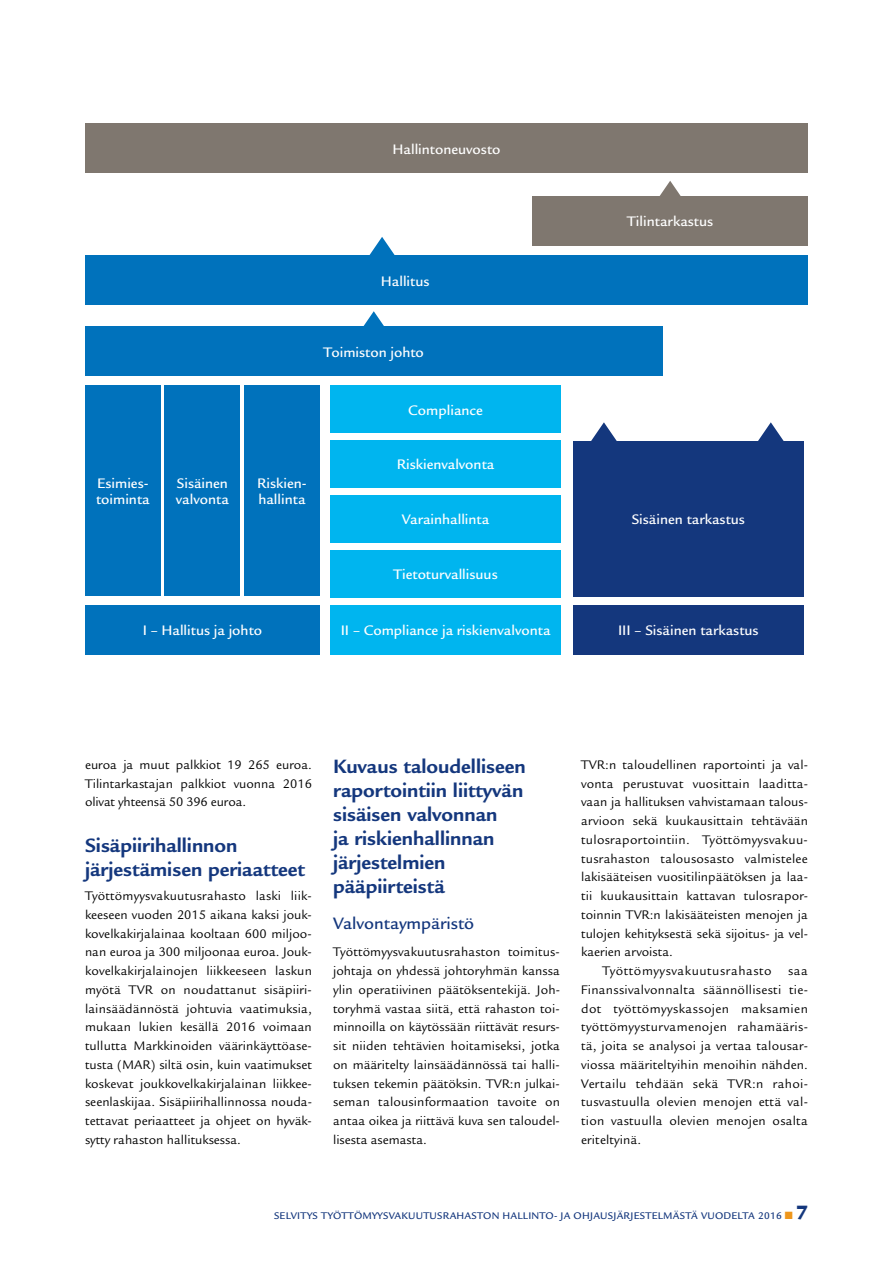
<style>
.page{position:relative;width:893px;height:1263px;background:#fff}
.page>*{position:absolute;margin:0;border:0;box-sizing:border-box;transform-origin:0 0}
.t1{font:700 21px/24px "Legacy Sans";color:#14377d}
.t2{font:500 18px "Legacy Sans";color:#14377d}
.t3{font:500 15px/16.5px "Legacy Sans";color:#fff}
.t4{font:13.5px/18.8px "Legacy Sans";color:#000;text-align:justify}
.t5{font:500 10.5px "Legacy Sans";letter-spacing:.025em;color:#14377d}
.s1{color:#ee961b}
.s2{font-weight:900;font-size:21px}
</style>
<div class="page">
<div style="left:85px;top:123px;width:723px;height:50px;background:#7f776f"></div>
<div style="left:532px;top:196px;width:276px;height:50px;background:#7f776f"></div>
<div style="left:85px;top:385px;width:76px;height:211px;background:#0072bc"></div>
<div style="left:165px;top:385px;width:75px;height:211px;background:#0072bc"></div>
<div style="left:244px;top:385px;width:76px;height:211px;background:#0072bc"></div>
<div style="left:85px;top:255px;width:723px;height:50px;background:#0072bc"></div>
<div style="left:85px;top:326px;width:577px;height:50px;background:#0072bc"></div>
<div style="left:330px;top:385px;width:231px;height:48px;background:#00b5ef"></div>
<div style="left:85px;top:605px;width:235px;height:50px;background:#0072bc"></div>
<div style="left:573px;top:441px;width:231px;height:155px;background:#14377d"></div>
<div style="left:573px;top:605px;width:231px;height:50px;background:#14377d"></div>
<div style="left:330px;top:440px;width:231px;height:48px;background:#00b5ef"></div>
<div style="left:330px;top:495px;width:231px;height:48px;background:#00b5ef"></div>
<div style="left:330px;top:550px;width:231px;height:48px;background:#00b5ef"></div>
<div style="left:330px;top:605px;width:231px;height:50px;background:#00b5ef"></div>
<svg style="left:369px;top:237px;width:26px;height:18px"></svg>
<svg style="left:659px;top:181px;width:22px;height:15px"></svg>
<svg style="left:363px;top:311px;width:21px;height:15px"></svg>
<svg style="left:591px;top:422px;width:26px;height:19px"></svg>
<svg style="left:758px;top:422px;width:26px;height:19px"></svg>
<p class="t3" style="left:392px;top:141px;width:109px">Hallintoneuvosto</p>
<p class="t3" style="left:381px;top:273px;width:50px">Hallitus</p>
<p class="t3" style="left:324px;top:344px;width:102px">Toimiston johto</p>
<p class="t3" style="left:96px;top:475px;width:55px">Esimies&shy;toiminta</p>
<p class="t3" style="left:176px;top:475px;width:54px">Sisäinen valvonta</p>
<p class="t3" style="left:257px;top:475px;width:51px">Riskien&shy;hallinta</p>
<p class="t3" style="left:408px;top:402px;width:76px">Compliance</p>
<p class="t3" style="left:397px;top:457px;width:99px">Riskienvalvonta</p>
<p class="t3" style="left:402px;top:511px;width:89px">Varainhallinta</p>
<p class="t3" style="left:393px;top:566px;width:106px">Tietoturvallisuus</p>
<p class="t3" style="left:143px;top:622px;width:121px">I – Hallitus ja johto</p>
<p class="t3" style="left:341px;top:622px;width:211px">II – Compliance ja riskienvalvonta</p>
<p class="t3" style="left:627px;top:213px;width:87px">Tilintarkastus</p>
<p class="t3" style="left:632px;top:511px;width:115px">Sisäinen tarkastus</p>
<p class="t3" style="left:618px;top:622px;width:142px">III – Sisäinen tarkastus</p>
<p class="t4" style="left:85px;top:755px;width:228px">euroa ja muut palkkiot 19 265 euroa.<br>Tilintarkastajan palkkiot vuonna 2016 olivat yhteensä 50 396 euroa.</p>
<h1 class="t1" style="left:85px;top:833px;width:221px">Sisäpiirihallinnon järjestämisen periaatteet</h1>
<p class="t4" style="left:85px;top:887px;width:228px">Työttömyysvakuutusrahasto laski liik&shy;keeseen vuoden 2015 aikana kaksi jouk&shy;kovelkakirjalainaa kooltaan 600 miljoo&shy;nan euroa ja 300 miljoonaa euroa. Jouk&shy;kovelkakirjalainojen liikkeeseen laskun myötä TVR on noudattanut sisäpiiri&shy;lainsäädännöstä johtuvia vaatimuksia, mukaan lukien kesällä 2016 voimaan tullutta Markkinoiden väärinkäyttöase&shy;tusta (MAR) siltä osin, kuin vaatimukset koskevat joukkovelkakirjalainan liikkee&shy;seenlaskijaa. Sisäpiirihallinnossa nouda&shy;tettavat periaatteet ja ohjeet on hyväk&shy;sytty rahaston hallituksessa.</p>
<h1 class="t1" style="left:333px;top:755px;width:194px">Kuvaus taloudelliseen raportointiin liittyvän sisäisen valvonnan<br>ja riskienhallinnan järjestelmien pääpiirteistä</h1>
<h2 class="t2" style="left:333px;top:913px;width:143px">Valvontaympäristö</h2>
<p class="t4" style="left:333px;top:943px;width:228px">Työttömyysvakuutusrahaston toimitus&shy;johtaja on yhdessä johtoryhmän kanssa ylin operatiivinen päätöksentekijä. Joh&shy;toryhmä vastaa siitä, että rahaston toi&shy;minnoilla on käytössään riittävät resurs&shy;sit niiden tehtävien hoitamiseksi, jotka on määritelty lainsäädännössä tai halli&shy;tuksen tekemin päätöksin. TVR:n julkai&shy;seman talousinformaation tavoite on antaa oikea ja riittävä kuva sen taloudel&shy;lisesta asemasta.</p>
<p class="t4" style="left:581px;top:755px;width:228px">TVR:n taloudellinen raportointi ja val&shy;vonta perustuvat vuosittain laaditta&shy;vaan ja hallituksen vahvistamaan talous&shy;arvioon sekä kuukausittain tehtävään tulosraportointiin. Työttömyysvakuu&shy;tusrahaston talousosasto valmistelee lakisääteisen vuositilinpäätöksen ja laa&shy;tii kuukausittain kattavan tulosrapor&shy;toinnin TVR:n lakisääteisten menojen ja tulojen kehityksestä sekä sijoitus- ja vel&shy;kaerien arvoista.</p>
<p class="t4" style="left:581px;top:962px;width:228px;text-indent:21px">Työttömyysvakuutusrahasto saa Finanssivalvonnalta säännöllisesti tie&shy;dot työttömyyskassojen maksamien työttömyysturvamenojen rahamääris&shy;tä, joita se analysoi ja vertaa talousar&shy;viossa määriteltyihin menoihin nähden.<br>Vertailu tehdään sekä TVR:n rahoi&shy;tusvastuulla olevien menojen että val&shy;tion vastuulla olevien menojen osalta eriteltyinä.</p>
<p class="t5" style="left:274px;top:1209px;width:535px">SELVITYS TYÖTTÖMYYSVAKUUTUSRAHASTON HALLINTO- JA OHJAUSJÄRJESTELMÄSTÄ VUODELTA 2016 <span class="s1">■</span> <span class="s2">7</span></p>
</div>
